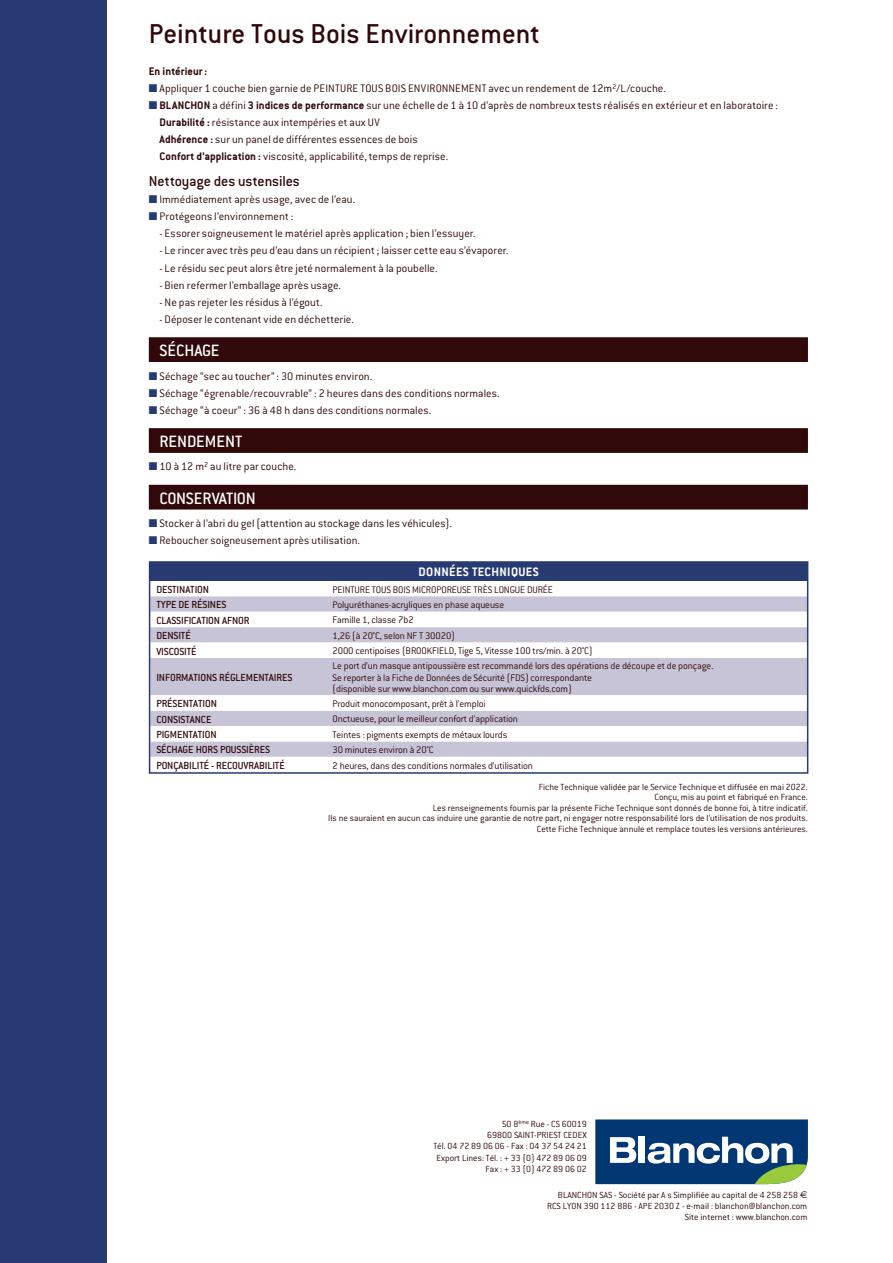
<style>
.page{position:relative;width:893px;height:1263px;background:#fff}
.page>*{position:absolute;margin:0;border:0;box-sizing:border-box;transform-origin:0 0}
.t1{font:500 30px "Conduit ITC";color:#31090a}
.t2{font:500 18px "Conduit ITC";color:#fff}
.t3{font:500 18px "Conduit ITC";letter-spacing:-.02em;color:#fff}
.t4{font:500 15.75px "Conduit ITC";letter-spacing:-.005em;color:#31090a}
.t5{font:700 13.5px "Conduit ITC";letter-spacing:.025em;color:#fff}
.t6{font:300 12px/17.1px "Conduit ITC";letter-spacing:.005em;color:#31090a}
.t7{font:700 12px "Conduit ITC";color:#31090a}
.t8{font:500 11.25px "Conduit ITC";letter-spacing:-.01em;color:#31090a}
.t9{font:300 10.5px/11.2px "Conduit ITC";letter-spacing:-.01em;color:#31090a}
.t10{font:300 9.75px/11.2px "Conduit ITC";color:#31090a;text-align:right}
.s1{color:#283a72}
.s2{font-weight:700}
.s3{font-family:"Euro Sans";font-weight:400}
</style>
<div class="page">
<div style="left:0;top:0;width:106px;height:1263px;background:#283a72"></div>
<div style="left:150px;top:563px;width:657px;height:18px;background:#283a72"></div>
<svg style="left:152px;top:596px;width:653px;height:16px;background:#c8c6d7"></svg>
<svg style="left:152px;top:627px;width:653px;height:130px;fill:#c6c4d6"></svg>
<div style="left:149px;top:561px;width:659px;height:213px;border:2px solid #283a72"></div>
<svg style="left:595px;top:1119px;width:213px;height:65px"></svg>
<div style="left:149px;top:337px;width:659px;height:25px;background:#31090a"></div>
<div style="left:149px;top:428px;width:659px;height:25px;background:#31090a"></div>
<div style="left:149px;top:485px;width:659px;height:24px;background:#31090a"></div>
<h1 class="t1" style="left:149px;top:16px;width:393px">Peinture Tous Bois Environnement</h1>
<p class="t7" style="left:149px;top:64px;width:60px">En intérieur :</p>
<p class="t6" style="left:149px;top:79px;width:519px"><span class="s1">■</span> Appliquer 1 couche bien garnie de PEINTURE TOUS BOIS ENVIRONNEMENT avec un rendement de 12m²/L/couche.</p>
<p class="t6" style="left:159px;top:97px;width:620px;text-indent:-11px"><span class="s1">■</span> <span class="s2">BLANCHON</span> a défini <span class="s2">3 indices de performance</span> sur une échelle de 1 à 10 d’après de nombreux tests réalisés en extérieur et en laboratoire :<br><span class="s2">Durabilité :</span> résistance aux intempéries et aux UV<br><span class="s2">Adhérence :</span> sur un panel de différentes essences de bois<br><span class="s2">Confort d’application :</span> viscosité, applicabilité, temps de reprise.</p>
<h3 class="t4" style="left:149px;top:172px;width:153px">Nettoyage des ustensiles</h3>
<p class="t6" style="left:149px;top:191px;width:208px"><span class="s1">■</span> Immédiatement après usage, avec de l’eau.</p>
<p class="t6" style="left:149px;top:208px;width:146px"><span class="s1">■</span> Protégeons l’environnement :</p>
<p class="t6" style="left:159px;top:225px;width:318px">- Essorer soigneusement le matériel après application ; bien l’essuyer.</p>
<p class="t6" style="left:159px;top:242px;width:351px">- Le rincer avec très peu d’eau dans un récipient ; laisser cette eau s’évaporer.</p>
<p class="t6" style="left:159px;top:259px;width:280px">- Le résidu sec peut alors être jeté normalement à la poubelle.</p>
<p class="t6" style="left:159px;top:276px;width:183px">- Bien refermer l’emballage après usage.</p>
<p class="t6" style="left:159px;top:293px;width:165px">- Ne pas rejeter les résidus à l’égout.</p>
<p class="t6" style="left:159px;top:311px;width:196px">- Déposer le contenant vide en déchetterie.</p>
<h2 class="t2" style="left:159px;top:340px;width:62px">SÉCHAGE</h2>
<p class="t6" style="left:149px;top:367px;width:225px"><span class="s1">■</span> Séchage “sec au toucher” : 30 minutes environ.</p>
<p class="t6" style="left:149px;top:384px;width:352px"><span class="s1">■</span> Séchage “égrenable/recouvrable” : 2 heures dans des conditions normales.</p>
<p class="t6" style="left:149px;top:402px;width:284px"><span class="s1">■</span> Séchage “à coeur” : 36 à 48 h dans des conditions normales.</p>
<h2 class="t2" style="left:159px;top:431px;width:84px">RENDEMENT</h2>
<p class="t6" style="left:149px;top:458px;width:149px"><span class="s1">■</span> 10 à 12 m<sup>2</sup> au litre par couche.</p>
<h2 class="t3" style="left:159px;top:488px;width:98px">CONSERVATION</h2>
<p class="t6" style="left:149px;top:515px;width:305px"><span class="s1">■</span> Stocker à l’abri du gel (attention au stockage dans les véhicules).</p>
<p class="t6" style="left:149px;top:532px;width:213px"><span class="s1">■</span> Reboucher soigneusement après utilisation.</p>
<p class="t5" style="left:419px;top:564px;width:122px">DONNÉES TECHNIQUES</p>
<p class="t8" style="left:156px;top:583px;width:54px">DESTINATION</p>
<p class="t9" style="left:333px;top:584px;width:222px">PEINTURE TOUS BOIS MICROPOREUSE TRÈS LONGUE DURÉE</p>
<p class="t8" style="left:156px;top:598px;width:71px">TYPE DE RÉSINES</p>
<p class="t9" style="left:333px;top:599px;width:173px">Polyuréthanes-acryliques en phase aqueuse</p>
<p class="t8" style="left:156px;top:614px;width:95px">CLASSIFICATION AFNOR</p>
<p class="t9" style="left:333px;top:615px;width:83px">Famille 1, classe 7b2</p>
<p class="t8" style="left:156px;top:629px;width:36px">DENSITÉ</p>
<p class="t9" style="left:333px;top:630px;width:124px">1,26 (à 20°C, selon NF T 30020)</p>
<p class="t8" style="left:156px;top:645px;width:42px">VISCOSITÉ</p>
<p class="t9" style="left:333px;top:645px;width:262px">2000 centipoises (BROOKFIELD, Tige 5, Vitesse 100 trs/min. à 20°C)</p>
<p class="t8" style="left:156px;top:671px;width:137px">INFORMATIONS RÉGLEMENTAIRES</p>
<p class="t9" style="left:333px;top:660px;width:382px">Le port d’un masque antipoussière est recommandé lors des opérations de découpe et de ponçage.<br>Se reporter à la Fiche de Données de Sécurité (FDS) correspondante<br>(disponible sur www.blanchon.com ou sur www.quickfds.com)</p>
<p class="t8" style="left:156px;top:697px;width:62px">PRÉSENTATION</p>
<p class="t9" style="left:333px;top:698px;width:155px">Produit monocomposant, prêt à l’emploi</p>
<p class="t8" style="left:156px;top:713px;width:57px">CONSISTANCE</p>
<p class="t9" style="left:333px;top:713px;width:187px">Onctueuse, pour le meilleur confort d’application</p>
<p class="t8" style="left:156px;top:728px;width:62px">PIGMENTATION</p>
<p class="t9" style="left:333px;top:729px;width:176px">Teintes : pigments exempts de métaux lourds</p>
<p class="t8" style="left:156px;top:743px;width:115px">SÉCHAGE HORS POUSSIÈRES</p>
<p class="t9" style="left:333px;top:744px;width:103px">30 minutes environ à 20°C</p>
<p class="t8" style="left:156px;top:759px;width:130px">PONÇABILITÉ - RECOUVRABILITÉ</p>
<p class="t9" style="left:333px;top:760px;width:202px">2 heures, dans des conditions normales d’utilisation</p>
<p class="t10" style="left:328px;top:781px;width:481px;line-height:10.5px">Fiche Technique validée par le Service Technique et diffusée en mai 2022.<br>Conçu, mis au point et fabriqué en France.<br>Les renseignements fournis par la présente Fiche Technique sont donnés de bonne foi, à titre indicatif.<br>Ils ne sauraient en aucun cas induire une garantie de notre part, ni engager notre responsabilité lors de l’utilisation de nos produits.<br>Cette Fiche Technique annule et remplace toutes les versions antérieures.</p>
<p class="t10" style="left:433px;top:1118px;width:155px">50 8<sup>ème</sup> Rue - CS 60019<br>69800 SAINT-PRIEST CEDEX<br>Tél. 04 72 89 06 06 - Fax : 04 37 54 24 21<br>Export Lines: Tél. : + 33 (0) 472 89 06 09<br>Fax : + 33 (0) 472 89 06 02</p>
<p class="t10" style="left:547px;top:1189px;width:262px">BLANCHON SAS - Société par A s Simplifiée au capital de 4 258 258 <span class="s3">e<br></span>RCS LYON 390 112 886 - APE 2030 Z - e-mail : blanchon@blanchon.com<br>Site internet : www.blanchon.com</p>
</div>
